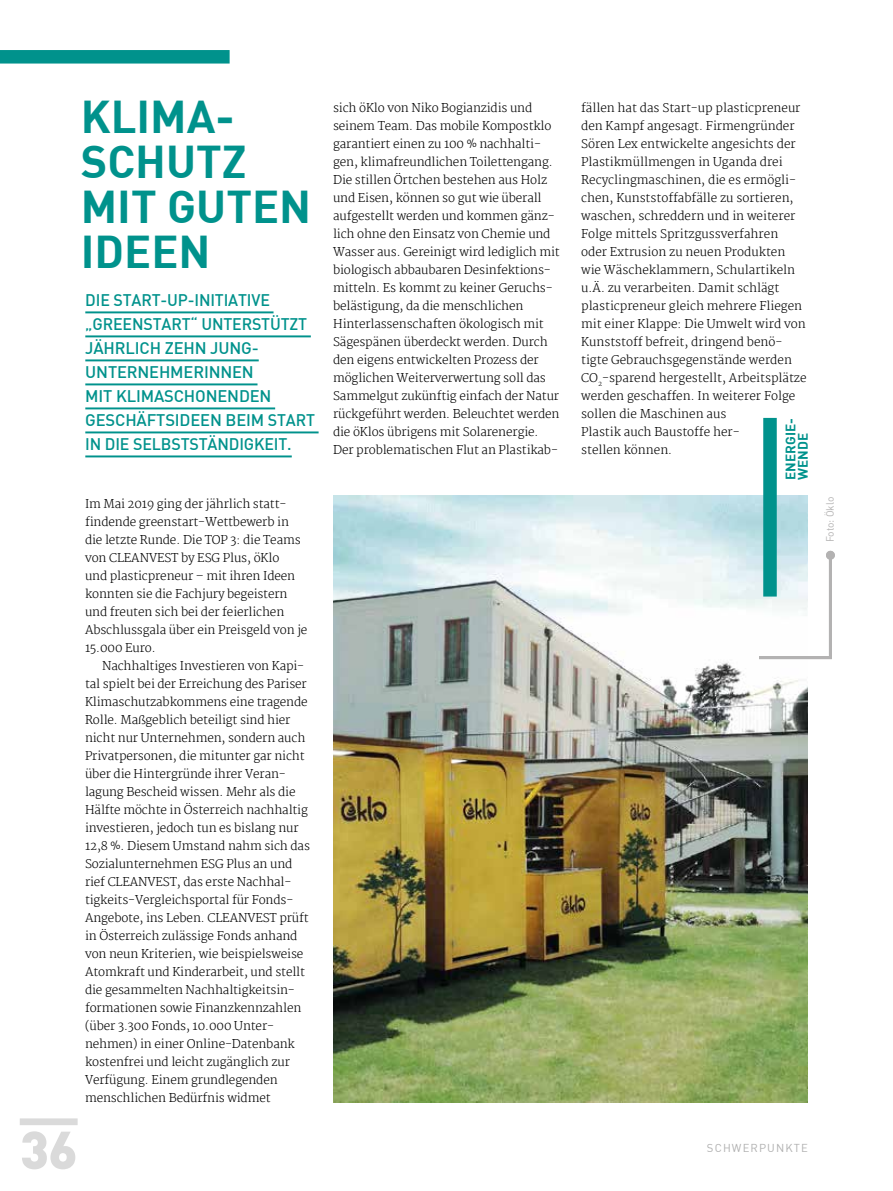
<style>
.page{position:relative;width:893px;height:1191px;background:#fff}
.page>*{position:absolute;margin:0;border:0;box-sizing:border-box;transform-origin:0 0}
.t1{font:900 52.5px "DIN";color:#dadada}
.t2{font:45px/45px "DIN Bold";color:#00928c}
.t3{font:500 16.5px/24px "DIN";letter-spacing:-.01em;color:#00928c}
.t4{font:13.5px/12.3px "DIN Bold";color:#00928c}
.t5{font:200 12px/18px "Martel";letter-spacing:-.01em;color:#000}
.t6{font:11.25px "DIN";letter-spacing:.1em;color:#b0b0b0}
.t7{font:10.5px "DIN Alternate";letter-spacing:-.01em;color:#b3b2b2}
</style>
<div class="page">
<div style="left:20px;top:1118px;width:58px;height:7px;background:#dadada"></div>
<div style="left:0;top:50px;width:230px;height:14px;background:#00928c"></div>
<img style="left:333px;top:495px;width:475px;height:607px">
<hr style="left:85px;top:311px;width:189px;height:2px;background:#00928c">
<hr style="left:85px;top:335px;width:226px;height:2px;background:#00928c">
<hr style="left:85px;top:359px;width:174px;height:2px;background:#00928c">
<hr style="left:85px;top:383px;width:172px;height:2px;background:#00928c">
<hr style="left:85px;top:407px;width:190px;height:2px;background:#00928c">
<hr style="left:85px;top:431px;width:234px;height:2px;background:#00928c">
<hr style="left:85px;top:455px;width:207px;height:2px;background:#00928c">
<div style="left:763px;top:418px;width:14px;height:178px;background:#00928c"></div>
<hr style="left:829px;top:554px;width:3px;height:103px;background:#b3b2b2">
<div style="left:826px;top:551px;width:9px;height:8px;background:#b3b2b2;border-radius:50%"></div>
<hr style="left:759px;top:656px;width:73px;height:3px;background:#b3b2b2">
<h2 class="t2" style="left:81px;top:92px;width:232px">KLIMA-<br>SCHUTZ<br>MIT GUTEN<br>IDEEN</h2>
<h3 class="t3" style="left:85px;top:288px;width:231px">DIE START-UP-INITIATIVE „GREENSTART“ UNTERSTÜTZT<br>JÄHRLICH ZEHN JUNG-<br>UNTERNEHMERINNEN<br>MIT KLIMASCHONENDEN<br>GESCHÄFTSIDEEN BEIM START<br>IN DIE SELBSTSTÄNDIGKEIT.</h3>
<p class="t5" style="left:85px;top:494px;width:224px">Im Mai 2019 ging der jährlich statt&shy;findende greenstart-Wettbewerb in die letzte Runde. Die TOP 3: die Teams von CLEANVEST by ESG Plus, öKlo<br>und plasticpreneur – mit ihren Ideen konnten sie die Fachjury begeistern und freuten sich bei der feierlichen Abschlussgala über ein Preisgeld von je 15.000 Euro.</p>
<p class="t5" style="left:85px;top:656px;width:226px;text-indent:17px">Nachhaltiges Investieren von Kapi&shy;tal spielt bei der Erreichung des Pariser Klimaschutzabkommens eine tragende Rolle. Maßgeblich beteiligt sind hier nicht nur Unternehmen, sondern auch Privatpersonen, die mitunter gar nicht über die Hintergründe ihrer Veran&shy;lagung Bescheid wissen. Mehr als die Hälfte möchte in Österreich nachhaltig investieren, jedoch tun es bislang nur 12,8 %. Diesem Umstand nahm sich das Sozialunternehmen ESG Plus an und rief CLEANVEST, das erste Nachhal&shy;tigkeits-Vergleichsportal für Fonds-Angebote, ins Leben. CLEANVEST prüft in Österreich zulässige Fonds anhand von neun Kriterien, wie beispielsweise Atomkraft und Kinderarbeit, und stellt die gesammelten Nachhaltigkeitsin&shy;formationen sowie Finanzkennzahlen (über 3.300 Fonds, 10.000 Unter&shy;nehmen) in einer Online-Datenbank kostenfrei und leicht zugänglich zur Verfügung. Einem grundlegenden menschlichen Bedürfnis widmet</p>
<h1 class="t1" style="left:20px;top:1114px;width:59px">36</h1>
<p class="t5" style="left:333px;top:98px;width:228px">sich öKlo von Niko Bogianzidis und seinem Team. Das mobile Kompostklo garantiert einen zu 100 % nachhalti&shy;gen, klimafreundlichen Toilettengang.<br>Die stillen Örtchen bestehen aus Holz und Eisen, können so gut wie überall aufgestellt werden und kommen gänz&shy;lich ohne den Einsatz von Chemie und Wasser aus. Gereinigt wird lediglich mit biologisch abbaubaren Desinfektions&shy;mitteln. Es kommt zu keiner Geruchs&shy;belästigung, da die menschlichen Hinterlassenschaften ökologisch mit Sägespänen überdeckt werden. Durch den eigens entwickelten Prozess der möglichen Weiterverwertung soll das Sammelgut zukünftig einfach der Natur rückgeführt werden. Beleuchtet werden die öKlos übrigens mit Solarenergie.<br>Der problematischen Flut an Plastikab-</p>
<p class="t5" style="left:581px;top:98px;width:227px">fällen hat das Start-up plasticpreneur den Kampf angesagt. Firmengründer Sören Lex entwickelte angesichts der Plastikmüllmengen in Uganda drei Recyclingmaschinen, die es ermögli&shy;chen, Kunststoffabfälle zu sortieren, waschen, schreddern und in weiterer Folge mittels Spritzgussverfahren oder Extrusion zu neuen Produkten wie Wäscheklammern, Schulartikeln u.Ä. zu verarbeiten. Damit schlägt plasticpreneur gleich mehrere Fliegen mit einer Klappe: Die Umwelt wird von Kunststoff befreit, dringend benö&shy;tigte Gebrauchsgegenstände werden CO<sub>2</sub>-sparend hergestellt, Arbeitsplätze werden geschaffen. In weiterer Folge sollen die Maschinen aus<br>Plastik auch Baustoffe her-<br>stellen können.</p>
<p class="t4" style="left:784px;top:480px;width:63px;rotate:-90deg">ENERGIE-<br>WENDE</p>
<p class="t7" style="left:823px;top:542px;width:47px;rotate:-90deg">Foto: Öklo</p>
<p class="t6" style="left:707px;top:1141px;width:102px">SCHWERPUNKTE</p>
</div>
